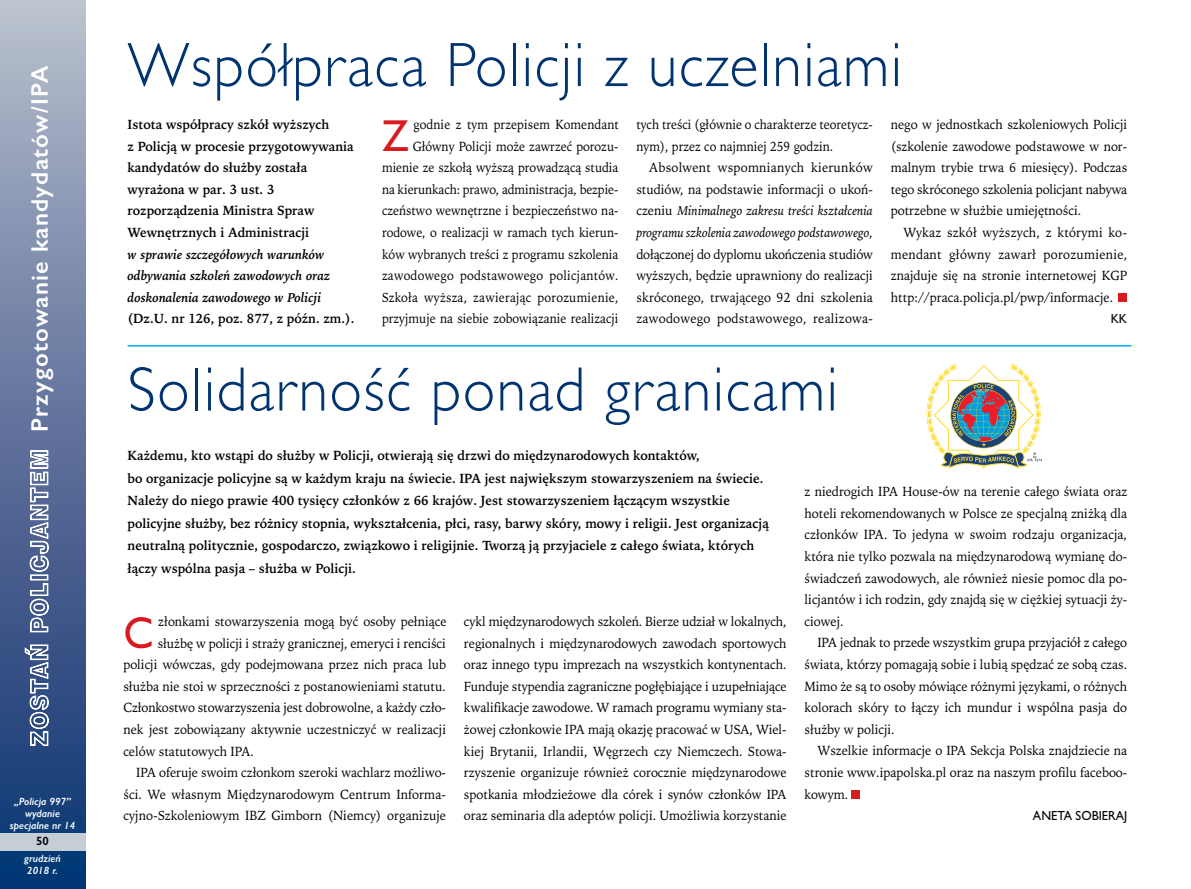
<style>
.page{position:relative;width:1191px;height:889px;background:#fff}
.page>*{position:absolute;margin:0;border:0;box-sizing:border-box;transform-origin:0 0}
.t1{font:300 63px "Gill Sans";letter-spacing:.025em;color:#003471;scale:.95 1}
.t2{font:44.85px "Gill Sans";color:#d71920;scale:.92 1}
.t3{font:44.85px "Gill Sans";color:#d71920;scale:.95 1}
.t4{font:600 24px "Gill Sans";letter-spacing:.05em;color:#fff}
.t5{font:13.2px/21.6px "Iowan Old Style";color:#000;text-align:justify;scale:.95 1}
.t6{font:700 13.2px/21.6px "Iowan Old Style";color:#000;scale:.95 1}
.t7{font:13.2px/21.6px "Iowan Old Style";color:#000;text-align:right;scale:.92 1}
.t8{font:italic 700 13.2px/21.6px "Iowan Old Style";color:#000;scale:.95 1}
.t9{font:13.2px "Gill Sans";color:#000;scale:.95 1}
.t10{font:600 12px "Gill Sans";color:#000}
.t11{font:italic 600 10.5px/12px "Gill Sans";color:#fff}
.s1{font-family:"Swis 721 Blk Out EU";font-weight:400;color:#c4ced4}
.s2{font-style:italic}
</style>
<div class="page">
<div style="left:0;top:0;width:85px;height:889px;background:linear-gradient(to bottom,#b8baca,#082e6f)"></div>
<div style="left:0;top:833px;width:85px;height:17px;background:#c4ced4"></div>
<div style="left:1118px;top:293px;width:9px;height:9px;background:#d71920"></div>
<div style="left:851px;top:790px;width:9px;height:9px;background:#d71920"></div>
<svg style="left:926px;top:363px;width:116px;height:106px"></svg>
<hr style="left:128px;top:345px;width:1003px;height:1px;background:#00aeef">
<h3 class="t4" style="left:26px;top:746px;width:681px;rotate:-90deg"><span class="s1">ZOSTAŃ POLICJANTEM</span> Przygotowanie kandydatów/IPA</h3>
<p class="t11" style="left:10px;top:795px;width:67px;text-align:center">„Policja 997” wydanie specjalne nr 14</p>
<p class="t10" style="left:36px;top:833px;width:14px">50</p>
<p class="t11" style="left:24px;top:852px;width:38px">grudzień<br>2018 r.</p>
<h1 class="t1" style="left:128px;top:27px;width:816px">Współpraca Policji z uczelniami</h1>
<p class="t6" style="left:128px;top:114px;width:240px">Istota współpracy szkół wyższych<br>z Policją w procesie przygotowywania kandydatów do służby została wyrażona w par. 3 ust. 3 rozporządzenia Ministra Spraw<br>Wewnętrznych i Administracji</p>
<p class="t8" style="left:128px;top:243px;width:215px">w sprawie szczegółowych warunków odbywania szkoleń zawodowych oraz doskonalenia zawodowego w Policji</p>
<p class="t6" style="left:128px;top:308px;width:240px">(Dz.U. nr 126, poz. 877, z późn. zm.).</p>
<p class="t7" style="left:382px;top:114px;width:259px">godnie z tym przepisem Komendant Główny Policji może zawrzeć porozu&shy;mienie ze szkołą wyższą prowadzącą studia na kierunkach: prawo, administracja, bezpie&shy;czeństwo wewnętrzne i bezpieczeństwo na&shy;rodowe, o realizacji w ramach tych kierun&shy;ków wybranych treści z programu szkolenia zawodowego podstawowego policjantów.<br>Szkoła wyższa, zawierając porozumienie, przyjmuje na siebie zobowiązanie realizacji</p>
<p class="t7" style="left:636px;top:114px;width:258px;text-align:left">tych treści (głównie o charakterze teoretycz&shy;nym), przez co najmniej 259 godzin.</p>
<h2 class="t2" style="left:382px;top:109px;width:30px">Z</h2>
<p class="t5" style="left:636px;top:157px;width:250px;text-indent:13px">Absolwent wspomnianych kierunków studiów, na podstawie informacji o ukoń&shy;czeniu <span class="s2">Minimalnego zakresu treści kształcenia programu szkolenia zawodowego podstawowego</span>, dołączonej do dyplomu ukończenia studiów wyższych, będzie uprawniony do realizacji skróconego, trwającego 92 dni szkolenia zawodowego podstawowego, realizowa-</p>
<p class="t5" style="left:890px;top:114px;width:250px">nego w jednostkach szkoleniowych Policji (szkolenie zawodowe podstawowe w nor&shy;malnym trybie trwa 6 miesięcy). Podczas tego skróconego szkolenia policjant nabywa potrzebne w służbie umiejętności.</p>
<p class="t5" style="left:890px;top:222px;width:250px;text-indent:13px">Wykaz szkół wyższych, z którymi ko&shy;mendant główny zawarł porozumienie, znajduje się na stronie internetowej KGP http://praca.policja.pl/pwp/informacje.</p>
<p class="t9" style="left:1110px;top:311px;width:19px">KK</p>
<h1 class="t1" style="left:128px;top:352px;width:749px">Solidarność ponad granicami</h1>
<p class="t6" style="left:128px;top:444px;width:676px;line-height:22.5px">Każdemu, kto wstąpi do służby w Policji, otwierają się drzwi do międzynarodowych kontaktów,<br>bo organizacje policyjne są w każdym kraju na świecie. IPA jest największym stowarzyszeniem na świecie.<br>Należy do niego prawie 400 tysięcy członków z 66 krajów. Jest stowarzyszeniem łączącym wszystkie policyjne służby, bez różnicy stopnia, wykształcenia, płci, rasy, barwy skóry, mowy i religii. Jest organizacją neutralną politycznie, gospodarczo, związkowo i religijnie. Tworzą ją przyjaciele z całego świata, których łączy wspólna pasja – służba w Policji.</p>
<p class="t5" style="left:804px;top:481px;width:341px">z niedrogich IPA House-ów na terenie całego świata oraz hoteli rekomendowanych w Polsce ze specjalną zniżką dla członków IPA. To jedyna w swoim rodzaju organizacja, która nie tylko pozwala na międzynarodową wymianę do&shy;świadczeń zawodowych, ale również niesie pomoc dla po&shy;licjantów i ich rodzin, gdy znajdą się w ciężkiej sytuacji ży&shy;ciowej.</p>
<p class="t5" style="left:804px;top:632px;width:341px;text-indent:13px">IPA jednak to przede wszystkim grupa przyjaciół z całego świata, którzy pomagają sobie i lubią spędzać ze sobą czas.<br>Mimo że są to osoby mówiące różnymi językami, o różnych kolorach skóry to łączy ich mundur i wspólna pasja do służby w policji.</p>
<p class="t5" style="left:804px;top:740px;width:341px;text-indent:13px">Wszelkie informacje o IPA Sekcja Polska znajdziecie na stronie www.ipapolska.pl oraz na naszym profilu faceboo&shy;kowym.</p>
<p class="t9" style="left:1033px;top:808px;width:101px">ANETA SOBIERAJ</p>
<p class="t5" style="left:464px;top:610px;width:341px">cykl międzynarodowych szkoleń. Bierze udział w lokalnych, regionalnych i międzynarodowych zawodach sportowych oraz innego typu imprezach na wszystkich kontynentach.<br>Funduje stypendia zagraniczne pogłębiające i uzupełniające kwalifikacje zawodowe. W ramach programu wymiany sta&shy;żowej członkowie IPA mają okazję pracować w USA, Wiel&shy;kiej Brytanii, Irlandii, Węgrzech czy Niemczech. Stowa&shy;rzyszenie organizuje również corocznie międzynarodowe spotkania młodzieżowe dla córek i synów członków IPA oraz seminaria dla adeptów policji. Umożliwia korzystanie</p>
<h2 class="t3" style="left:123px;top:606px;width:33px">C</h2>
<p class="t5" style="left:158px;top:610px;width:305px">złonkami stowarzyszenia mogą być osoby pełniące</p>
<p class="t5" style="left:158px;top:632px;width:305px">służbę w policji i straży granicznej, emeryci i renciści</p>
<p class="t5" style="left:123px;top:654px;width:341px">policji wówczas, gdy podejmowana przez nich praca lub</p>
<p class="t5" style="left:123px;top:675px;width:341px">służba nie stoi w sprzeczności z postanowieniami statutu.</p>
<p class="t5" style="left:123px;top:697px;width:341px">Członkostwo stowarzyszenia jest dobrowolne, a każdy czło-</p>
<p class="t5" style="left:123px;top:718px;width:341px">nek jest zobowiązany aktywnie uczestniczyć w realizacji</p>
<p class="t5" style="left:123px;top:740px;width:139px">celów statutowych IPA.</p>
<p class="t5" style="left:136px;top:762px;width:328px">IPA oferuje swoim członkom szeroki wachlarz możliwo-</p>
<p class="t5" style="left:123px;top:783px;width:341px">ści. We własnym Międzynarodowym Centrum Informa-</p>
<p class="t5" style="left:123px;top:805px;width:341px">cyjno-Szkoleniowym IBZ Gimborn (Niemcy) organizuje</p>
</div>
